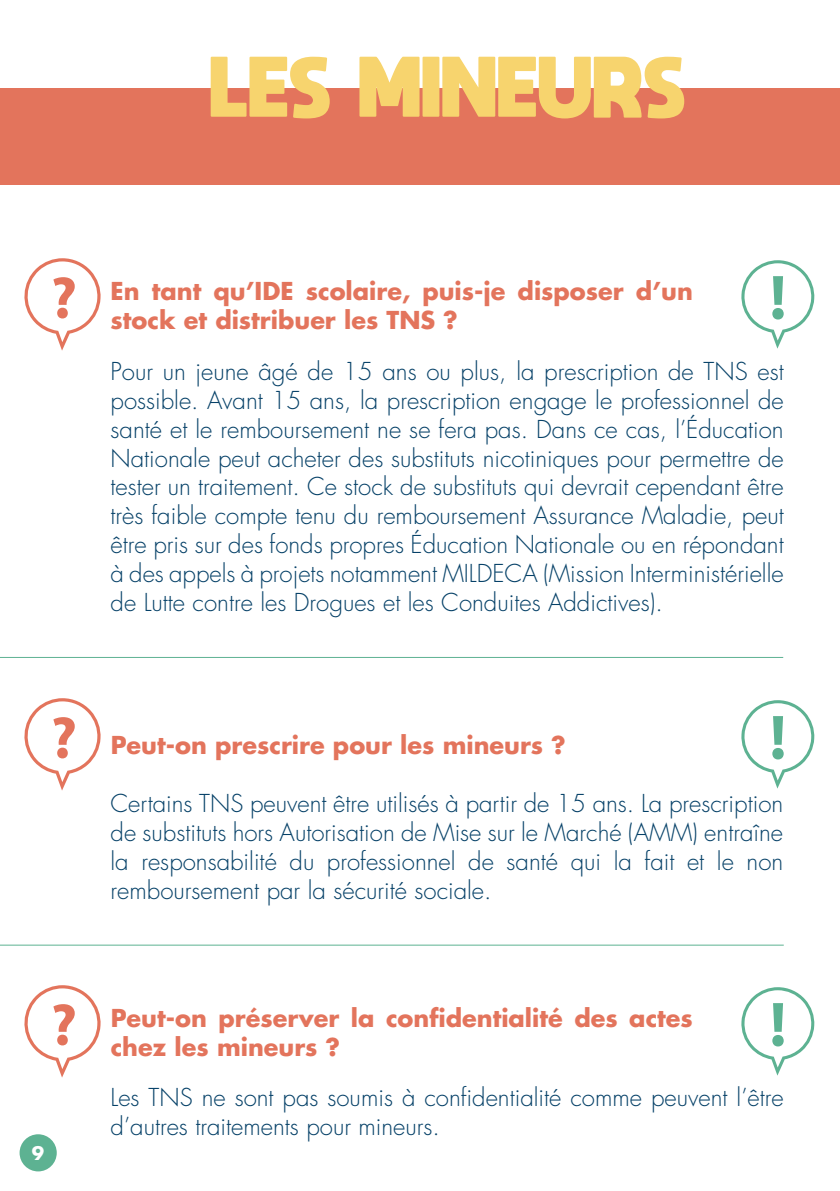
<style>
.page{position:relative;width:840px;height:1191px;background:#fff}
.page>*{position:absolute;margin:0;border:0;box-sizing:border-box;transform-origin:0 0}
.t1{font:800 60px "moon get";letter-spacing:.02em;color:#f7d46e}
.t2{font:300 24px/28.8px "Futura Std";color:#064168;text-align:justify}
.t3{font:700 24px/28.8px "Futura Std";color:#e3745c}
.t4{font:700 18px "Futura Std";color:#fff}
</style>
<div class="page">
<svg style="left:24px;top:258px;width:77px;height:93px"></svg>
<svg style="left:741px;top:260px;width:73px;height:89px"></svg>
<hr style="left:0;top:657px;width:782px;height:1px;background:#5db292">
<svg style="left:24px;top:698px;width:77px;height:92px"></svg>
<svg style="left:741px;top:700px;width:73px;height:88px"></svg>
<hr style="left:0;top:944px;width:783px;height:1px;background:#5db292">
<svg style="left:24px;top:985px;width:77px;height:92px"></svg>
<svg style="left:741px;top:987px;width:73px;height:88px"></svg>
<div style="left:0;top:88px;width:839px;height:97px;background:#e3745c"></div>
<div style="left:20px;top:1134px;width:37px;height:37px;background:#5db292;border-radius:50%"></div>
<p class="t4" style="left:32px;top:1141px;width:14px">9</p>
<p class="t1" style="left:210px;top:49px;width:476px">LES MINEURS</p>
<p class="t3" style="left:110px;top:276px;width:583px">En tant qu’IDE scolaire, puis-je disposer d’un stock et distribuer les TNS ?</p>
<p class="t2" style="left:110px;top:358px;width:674px">Pour un jeune âgé de 15 ans ou plus, la prescription de TNS est possible. Avant 15 ans, la prescription engage le professionnel de santé et le remboursement ne se fera pas. Dans ce cas, l’Éducation Nationale peut acheter des substituts nicotiniques pour permettre de tester un traitement. Ce stock de substituts qui devrait cependant être très faible compte tenu du remboursement Assurance Maladie, peut être pris sur des fonds propres Éducation Nationale ou en répondant à des appels à projets notamment MILDECA (Mission Interministérielle de Lutte contre les Drogues et les Conduites Addictives).</p>
<p class="t3" style="left:111px;top:730px;width:456px">Peut-on prescrire pour les mineurs ?</p>
<p class="t2" style="left:110px;top:789px;width:673px">Certains TNS peuvent être utilisés à partir de 15 ans. La prescription de substituts hors Autorisation de Mise sur le Marché (AMM) entraîne la responsabilité du professionnel de santé qui la fait et le non remboursement par la sécurité sociale.</p>
<p class="t3" style="left:111px;top:1003px;width:583px">Peut-on préserver la confidentialité des actes chez les mineurs ?</p>
<p class="t2" style="left:110px;top:1083px;width:674px">Les TNS ne sont pas soumis à confidentialité comme peuvent l’être d’autres traitements pour mineurs.</p>
</div>
